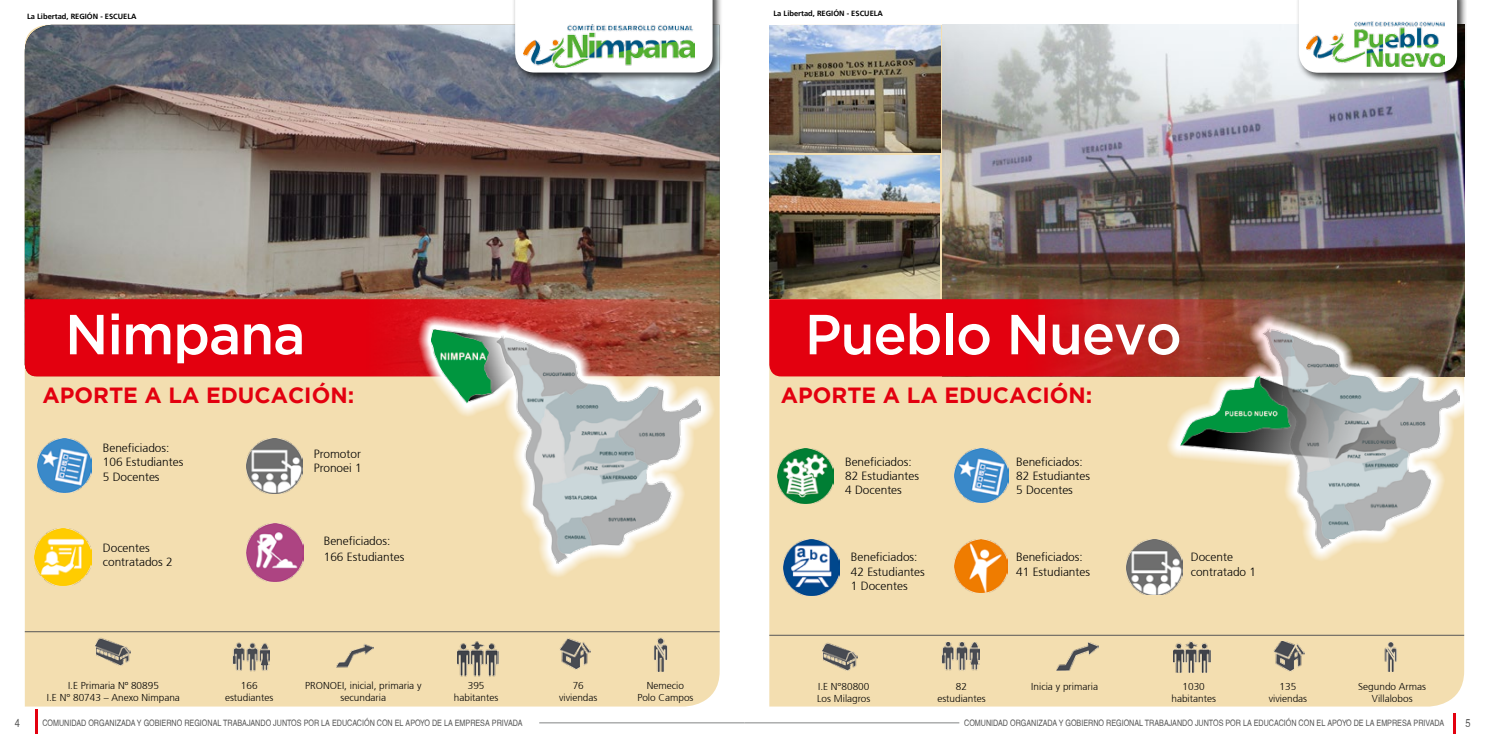
<style>
.page{position:relative;width:1489px;height:745px;background:#fff}
.page>*{position:absolute;margin:0;border:0;box-sizing:border-box;transform-origin:0 0}
.t1{font:500 56.25px "Gotham";letter-spacing:-.02em;color:#fff}
.t2{font:700 22px "Gotham";color:#e3000f}
.t3{font:300 11.88px/14.2px "Frutiger 45";color:#000}
.t4{font:condensed 11.25px "Helvetica";color:#565656}
.t5{font:300 10px/12px "Frutiger 45";color:#000;text-align:center}
.t6{font:condensed 8.75px "Helvetica";color:#565656}
.t7{font:700 7.5px "Frutiger 65";color:#000}
</style>
<div class="page">
<hr style="left:1452px;top:712px;width:3px;height:21px;background:#e3000f">
<hr style="left:35px;top:709px;width:3px;height:24px;background:#e3000f">
<hr style="left:744px;top:721px;width:215px;height:2px;background:#9c9d9d">
<hr style="left:539px;top:721px;width:205px;height:2px;background:#9c9d9d">
<div style="left:25px;top:376px;width:694px;height:330px;background:#f3deb0"></div>
<div style="left:769px;top:25px;width:694px;height:681px;background:#f3deb0"></div>
<img style="left:25px;top:25px;width:694px;height:274px">
<img style="left:942px;top:25px;width:521px;height:288px">
<img style="left:769px;top:155px;width:170px;height:143px">
<img style="left:769px;top:26px;width:171px;height:126px">
<svg style="left:25px;top:299px;width:694px;height:77px;background:#dc0b15"></svg>
<div style="left:511px;top:0;width:212px;height:83px;background:#000;opacity:.75"></div>
<svg style="left:515px;top:0;width:197px;height:72px"></svg>
<img style="left:523px;top:24px;width:171px;height:44px">
<div style="left:1295px;top:0;width:172px;height:83px;background:#000;opacity:.75"></div>
<svg style="left:1298px;top:0;width:158px;height:73px"></svg>
<img style="left:1306px;top:21px;width:138px;height:45px">
<svg style="left:418px;top:315px;width:297px;height:262px;background:#deac8c"></svg>
<img style="left:432px;top:329px;width:269px;height:234px">
<svg style="left:1166px;top:313px;width:299px;height:248px;background:#ccb995"></svg>
<img style="left:1180px;top:327px;width:279px;height:221px">
<img style="left:246px;top:523px;width:58px;height:57px">
<svg style="left:769px;top:299px;width:521px;height:77px;background:#cb1d21"></svg>
<img style="left:35px;top:528px;width:57px;height:57px">
<img style="left:37px;top:438px;width:55px;height:54px">
<img style="left:777px;top:448px;width:56px;height:55px">
<img style="left:954px;top:539px;width:53px;height:53px">
<img style="left:783px;top:539px;width:56px;height:56px">
<img style="left:954px;top:448px;width:54px;height:54px">
<hr style="left:769px;top:634px;width:694px;height:1px;background:#565656">
<img style="left:644px;top:637px;width:34px;height:34px">
<img style="left:558px;top:637px;width:33px;height:32px">
<img style="left:96px;top:637px;width:34px;height:28px">
<img style="left:232px;top:637px;width:38px;height:37px">
<img style="left:337px;top:637px;width:36px;height:36px">
<hr style="left:25px;top:631px;width:694px;height:1px;background:#565656">
<img style="left:457px;top:637px;width:41px;height:41px">
<img style="left:246px;top:438px;width:56px;height:55px">
<img style="left:1126px;top:539px;width:56px;height:55px">
<img style="left:1376px;top:641px;width:30px;height:30px">
<img style="left:1272px;top:640px;width:32px;height:31px">
<img style="left:822px;top:642px;width:35px;height:28px">
<img style="left:941px;top:641px;width:38px;height:29px">
<img style="left:1056px;top:641px;width:42px;height:29px">
<img style="left:1172px;top:640px;width:38px;height:32px">
<p class="t7" style="left:27px;top:11px;width:111px">La Libertad, REGIÓN - ESCUELA</p>
<p class="t7" style="left:773px;top:9px;width:111px">La Libertad, REGIÓN - ESCUELA</p>
<h1 class="t1" style="left:804px;top:302px;width:378px">Pueblo Nuevo</h1>
<h1 class="t1" style="left:65px;top:302px;width:242px">Nimpana</h1>
<h2 class="t2" style="left:43px;top:382px;width:313px">APORTE A LA EDUCACIÓN:</h2>
<h2 class="t2" style="left:780px;top:382px;width:313px">APORTE A LA EDUCACIÓN:</h2>
<p class="t3" style="left:103px;top:440px;width:82px">Beneficiados:<br>106 Estudiantes<br>5 Docentes</p>
<p class="t3" style="left:103px;top:540px;width:71px">Docentes contratados 2</p>
<p class="t3" style="left:314px;top:447px;width:49px">Promotor<br>Pronoei 1</p>
<p class="t3" style="left:324px;top:532px;width:82px;line-height:16.2px">Beneficiados:<br>166 Estudiantes</p>
<p class="t3" style="left:845px;top:454px;width:75px">Beneficiados:<br>82 Estudiantes<br>4 Docentes</p>
<p class="t3" style="left:1016px;top:454px;width:75px">Beneficiados:<br>82 Estudiantes<br>5 Docentes</p>
<p class="t3" style="left:850px;top:550px;width:75px">Beneficiados:<br>42 Estudiantes<br>1 Docentes</p>
<p class="t3" style="left:1190px;top:550px;width:67px">Docente contratado 1</p>
<p class="t3" style="left:1016px;top:550px;width:75px">Beneficiados:<br>41 Estudiantes</p>
<p class="t5" style="left:47px;top:679px;width:134px">I.E Primaria Nº 80895<br>I.E N° 80743 – Anexo Nimpana</p>
<p class="t5" style="left:305px;top:679px;width:118px">PRONOEI, inicial, primaria y secundaria</p>
<p class="t5" style="left:1171px;top:680px;width:46px">1030 habitantes</p>
<p class="t5" style="left:225px;top:679px;width:50px">166 estudiantes</p>
<p class="t5" style="left:559px;top:679px;width:40px">76 viviendas</p>
<p class="t5" style="left:637px;top:679px;width:58px">Nemecio<br>Polo Campos</p>
<p class="t5" style="left:454px;top:679px;width:46px">395 habitantes</p>
<p class="t5" style="left:937px;top:680px;width:50px">82 estudiantes</p>
<p class="t5" style="left:1268px;top:680px;width:40px">135 viviendas</p>
<p class="t5" style="left:1358px;top:680px;width:69px">Segundo Armas<br>Villalobos</p>
<p class="t5" style="left:817px;top:680px;width:55px;text-align:left">I.E N°80800<br>Los Milagros</p>
<p class="t5" style="left:1031px;top:680px;width:68px">Inicia y primaria</p>
<p class="t4" style="left:15px;top:715px;width:7px">4</p>
<p class="t6" style="left:42px;top:717px;width:481px">COMUNIDAD ORGANIZADA Y GOBIERNO REGIONAL TRABAJANDO JUNTOS POR LA EDUCACIÓN CON EL APOYO DE LA EMPRESA PRIVADA</p>
<p class="t6" style="left:964px;top:717px;width:481px">COMUNIDAD ORGANIZADA Y GOBIERNO REGIONAL TRABAJANDO JUNTOS POR LA EDUCACIÓN CON EL APOYO DE LA EMPRESA PRIVADA</p>
<p class="t4" style="left:1465px;top:715px;width:7px">5</p>
</div>
